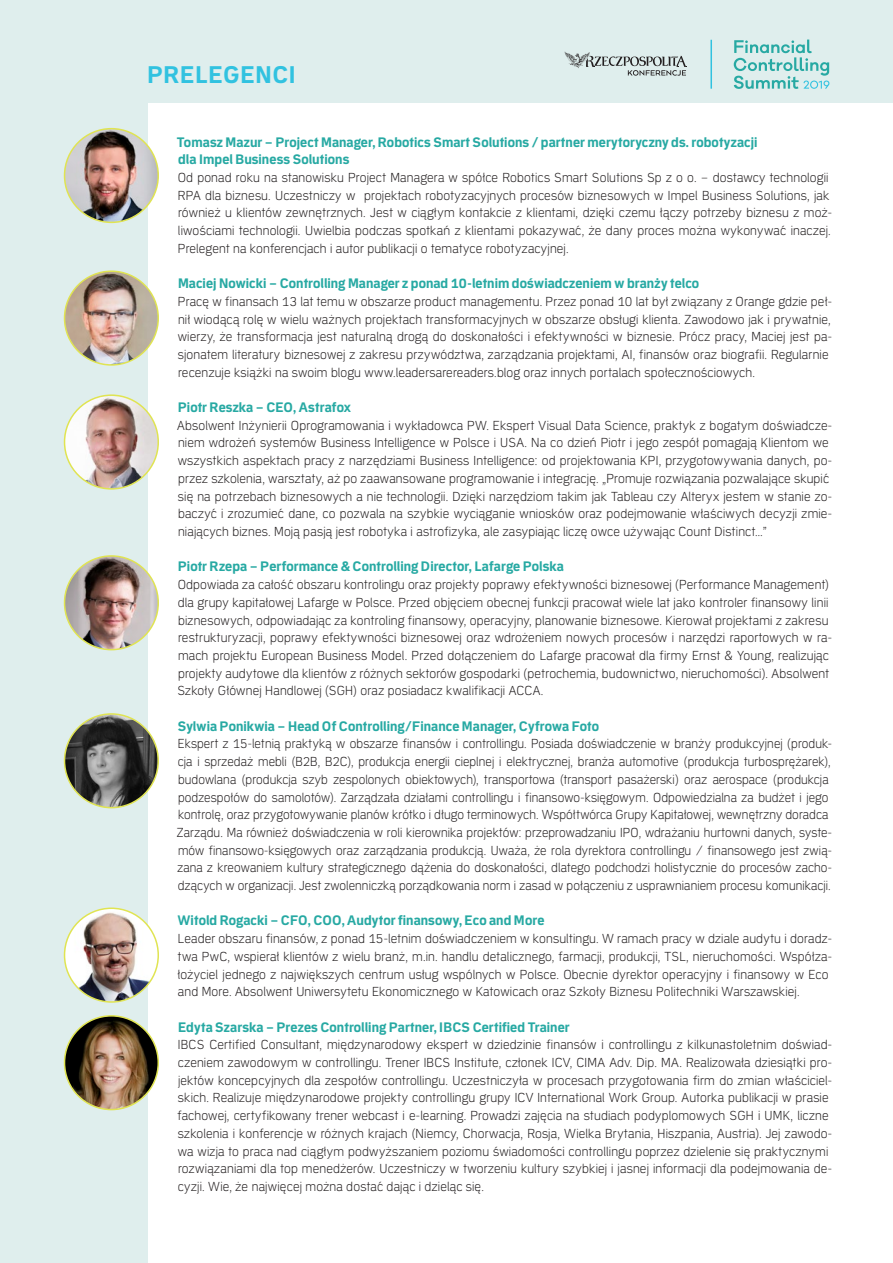
<style>
.page{position:relative;width:893px;height:1263px;background:#fff}
.page>*{position:absolute;margin:0;border:0;box-sizing:border-box;transform-origin:0 0}
.t1{font:700 25.5px "Erepublic Sans";letter-spacing:.03em;color:#31c2e0}
.nazwisko{font:700 14.55px/17.7px "Erepublic Sans";letter-spacing:.005em;color:#27a9a3}
.notka{font:300 13.8px/17.7px "Erepublic Sans";letter-spacing:.01em;color:#231f20}
</style>
<div class="page">
<div style="left:0;top:105px;width:493px;height:1158px;background:#dfeeed"></div>
<div style="left:0;top:0;width:893px;height:129px;background:#dfeeed"></div>
<div style="left:148px;top:103px;width:745px;height:1160px;background:#fff"></div>
<svg style="left:734px;top:40px;width:95px;height:49px"></svg>
<svg style="left:565px;top:52px;width:122px;height:24px"></svg>
<hr style="left:710px;top:40px;width:2px;height:49px;background:#31c2e0">
<img style="left:65px;top:1016px;width:93px;height:93px;border-radius:47px">
<div style="left:64px;top:1015px;width:95px;height:95px;border:2px solid #e0e452;border-radius:50%"></div>
<img style="left:65px;top:908px;width:93px;height:94px;border-radius:47px">
<div style="left:64px;top:907px;width:95px;height:96px;border:2px solid #e0e452;border-radius:50%"></div>
<img style="left:65px;top:556px;width:93px;height:94px;border-radius:47px">
<div style="left:64px;top:555px;width:95px;height:95px;border:2px solid #e0e452;border-radius:50%"></div>
<img style="left:65px;top:714px;width:93px;height:94px;border-radius:47px">
<div style="left:64px;top:713px;width:95px;height:95px;border:2px solid #e0e452;border-radius:50%"></div>
<img style="left:65px;top:397px;width:93px;height:92px">
<div style="left:64px;top:394px;width:95px;height:96px;border:2px solid #e0e452;border-radius:50%"></div>
<img style="left:65px;top:271px;width:93px;height:94px;border-radius:47px">
<div style="left:64px;top:270px;width:95px;height:96px;border:2px solid #e0e452;border-radius:50%"></div>
<img style="left:65px;top:129px;width:93px;height:93px;border-radius:47px">
<div style="left:64px;top:128px;width:95px;height:95px;border:2px solid #e0e452;border-radius:50%"></div>
<p class="t1" style="left:147px;top:60px;width:150px">PRELEGENCI</p>
<p class="nazwisko" style="left:177px;top:133px;width:582px">Tomasz Mazur – Project Manager, Robotics Smart Solutions / partner merytoryczny ds. robotyzacji dla Impel Business Solutions</p>
<p class="notka" style="left:178px;top:168px;width:656px">Od ponad roku na stanowisku Project Managera w spółce Robotics Smart Solutions Sp z o o. – dostawcy technologii RPA dla biznesu. Uczestniczy w projektach robotyzacyjnych procesów biznesowych w Impel Business Solutions, jak również u klientów zewnętrznych. Jest w ciągłym kontakcie z klientami, dzięki czemu łączy potrzeby biznesu z moż&shy;liwościami technologii. Uwielbia podczas spotkań z klientami pokazywać, że dany proces można wykonywać inaczej.<br>Prelegent na konferencjach i autor publikacji o tematyce robotyzacyjnej.</p>
<p class="nazwisko" style="left:178px;top:274px;width:523px">Maciej Nowicki – Controlling Manager z ponad 10-letnim doświadczeniem w branży telco</p>
<p class="notka" style="left:178px;top:292px;width:656px">Pracę w finansach 13 lat temu w obszarze product managementu. Przez ponad 10 lat był związany z Orange gdzie peł&shy;nił wiodącą rolę w wielu ważnych projektach transformacyjnych w obszarze obsługi klienta. Zawodowo jak i prywatnie, wierzy, że transformacja jest naturalną drogą do doskonałości i efektywności w biznesie. Prócz pracy, Maciej jest pa&shy;sjonatem literatury biznesowej z zakresu przywództwa, zarządzania projektami, AI, finansów oraz biografii. Regularnie recenzuje książki na swoim blogu www.leadersarereaders.blog oraz innych portalach społecznościowych.</p>
<p class="nazwisko" style="left:178px;top:398px;width:175px">Piotr Reszka – CEO, Astrafox</p>
<p class="notka" style="left:177px;top:416px;width:656px">Absolwent Inżynierii Oprogramowania i wykładowca PW. Ekspert Visual Data Science, praktyk z bogatym doświadcze&shy;niem wdrożeń systemów Business Intelligence w Polsce i USA. Na co dzień Piotr i jego zespół pomagają Klientom we wszystkich aspektach pracy z narzędziami Business Intelligence: od projektowania KPI, przygotowywania danych, po&shy;przez szkolenia, warsztaty, aż po zaawansowane programowanie i integrację. „Promuje rozwiązania pozwalające skupić się na potrzebach biznesowych a nie technologii. Dzięki narzędziom takim jak Tableau czy Alteryx jestem w stanie zo&shy;baczyć i zrozumieć dane, co pozwala na szybkie wyciąganie wniosków oraz podejmowanie właściwych decyzji zmie&shy;niających biznes. Moją pasją jest robotyka i astrofizyka, ale zasypiając liczę owce używając Count Distinct…”</p>
<p class="nazwisko" style="left:178px;top:557px;width:388px">Piotr Rzepa – Performance &amp; Controlling Director, Lafarge Polska</p>
<p class="notka" style="left:177px;top:575px;width:656px">Odpowiada za całość obszaru kontrolingu oraz projekty poprawy efektywności biznesowej (Performance Management) dla grupy kapitałowej Lafarge w Polsce. Przed objęciem obecnej funkcji pracował wiele lat jako kontroler finansowy linii biznesowych, odpowiadając za kontroling finansowy, operacyjny, planowanie biznesowe. Kierował projektami z zakresu restrukturyzacji, poprawy efektywności biznesowej oraz wdrożeniem nowych procesów i narzędzi raportowych w ra&shy;mach projektu European Business Model. Przed dołączeniem do Lafarge pracował dla firmy Ernst &amp; Young, realizując projekty audytowe dla klientów z różnych sektorów gospodarki (petrochemia, budownictwo, nieruchomości). Absolwent Szkoły Głównej Handlowej (SGH) oraz posiadacz kwalifikacji ACCA.</p>
<p class="nazwisko" style="left:178px;top:717px;width:423px">Sylwia Ponikwia – Head Of Controlling/Finance Manager, Cyfrowa Foto</p>
<p class="notka" style="left:177px;top:735px;width:657px">Ekspert z 15-letnią praktyką w obszarze finansów i controllingu. Posiada doświadczenie w branży produkcyjnej (produk&shy;cja i sprzedaż mebli (B2B, B2C), produkcja energii cieplnej i elektrycznej, branża automotive (produkcja turbosprężarek), budowlana (produkcja szyb zespolonych obiektowych), transportowa (transport pasażerski) oraz aerospace (produkcja podzespołów do samolotów). Zarządzała działami controllingu i finansowo-księgowym. Odpowiedzialna za budżet i jego kontrolę, oraz przygotowywanie planów krótko i długo terminowych. Współtwórca Grupy Kapitałowej, wewnętrzny doradca Zarządu. Ma również doświadczenia w roli kierownika projektów: przeprowadzaniu IPO, wdrażaniu hurtowni danych, syste&shy;mów finansowo-księgowych oraz zarządzania produkcją. Uważa, że rola dyrektora controllingu / finansowego jest zwią&shy;zana z kreowaniem kultury strategicznego dążenia do doskonałości, dlatego podchodzi holistycznie do procesów zacho&shy;dzących w organizacji. Jest zwolenniczką porządkowania norm i zasad w połączeniu z usprawnianiem procesu komunikacji.</p>
<p class="nazwisko" style="left:177px;top:911px;width:369px">Witold Rogacki – CFO, COO, Audytor finansowy, Eco and More</p>
<p class="notka" style="left:178px;top:929px;width:656px">Leader obszaru finansów, z ponad 15-letnim doświadczeniem w konsultingu. W ramach pracy w dziale audytu i doradz&shy;twa PwC, wspierał klientów z wielu branż, m.in. handlu detalicznego, farmacji, produkcji, TSL, nieruchomości. Współza&shy;łożyciel jednego z największych centrum usług wspólnych w Polsce. Obecnie dyrektor operacyjny i finansowy w Eco and More. Absolwent Uniwersytetu Ekonomicznego w Katowicach oraz Szkoły Biznesu Politechniki Warszawskiej.</p>
<p class="nazwisko" style="left:178px;top:1018px;width:393px">Edyta Szarska – Prezes Controlling Partner, IBCS Certified Trainer</p>
<p class="notka" style="left:177px;top:1035px;width:656px">IBCS Certified Consultant, międzynarodowy ekspert w dziedzinie finansów i controllingu z kilkunastoletnim doświad&shy;czeniem zawodowym w controllingu. Trener IBCS Institute, członek ICV, CIMA Adv. Dip. MA. Realizowała dziesiątki pro&shy;jektów koncepcyjnych dla zespołów controllingu. Uczestniczyła w procesach przygotowania firm do zmian właściciel&shy;skich. Realizuje międzynarodowe projekty controllingu grupy ICV International Work Group. Autorka publikacji w prasie fachowej, certyfikowany trener webcast i e-learning. Prowadzi zajęcia na studiach podyplomowych SGH i UMK, liczne szkolenia i konferencje w różnych krajach (Niemcy, Chorwacja, Rosja, Wielka Brytania, Hiszpania, Austria). Jej zawodo&shy;wa wizja to praca nad ciągłym podwyższaniem poziomu świadomości controllingu poprzez dzielenie się praktycznymi rozwiązaniami dla top menedżerów. Uczestniczy w tworzeniu kultury szybkiej i jasnej informacji dla podejmowania de&shy;cyzji. Wie, że najwięcej można dostać dając i dzieląc się.</p>
</div>
